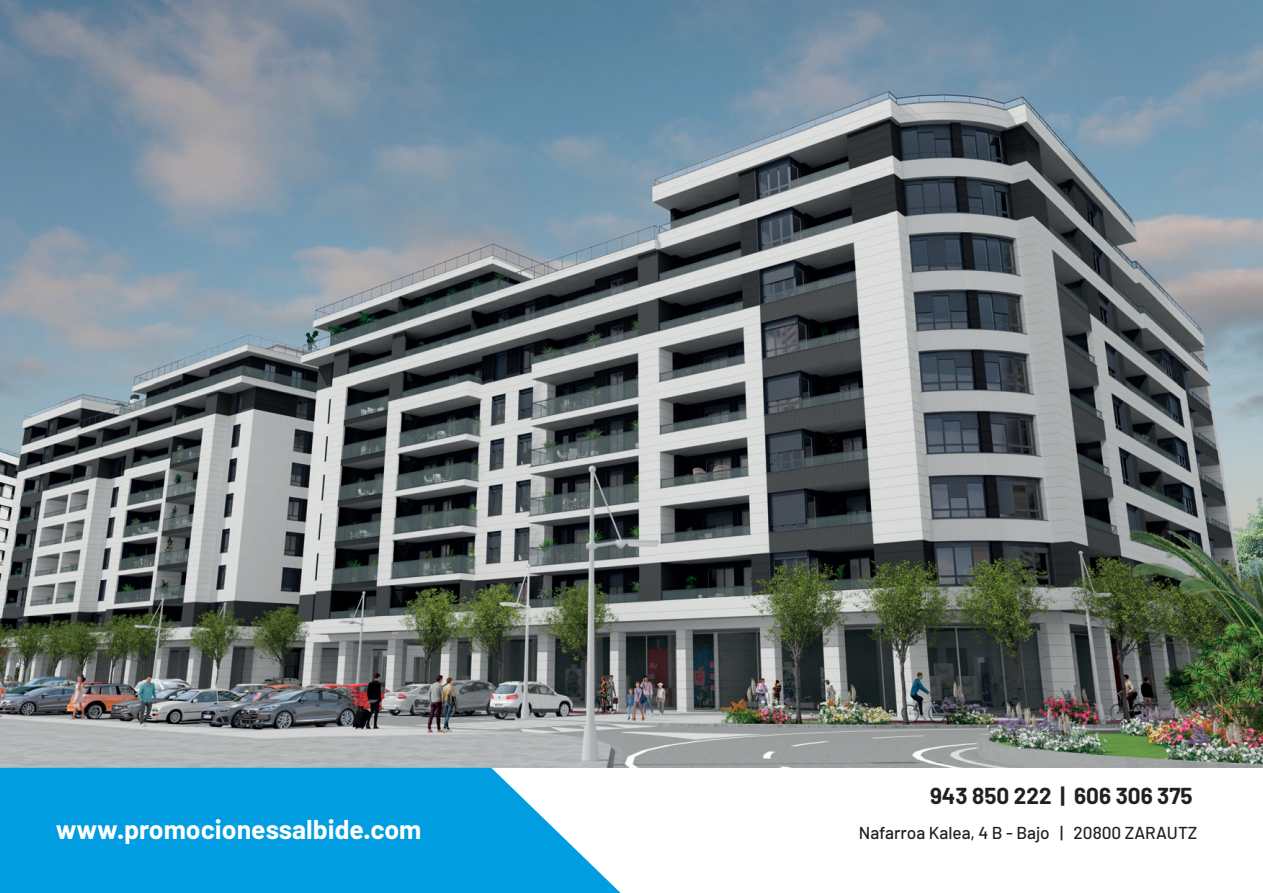
<style>
.page{position:relative;width:1263px;height:893px;background:#fff}
.page>*{position:absolute;margin:0;border:0;box-sizing:border-box;transform-origin:0 0}
.t1{font:700 26.55px "Barlow";color:#fff}
.t2{font:700 22.5px "Barlow";color:#231f20}
.t3{font:500 17.25px "Barlow";color:#231f20}
</style>
<div class="page">
<img style="left:0;top:0;width:1263px;height:768px">
<svg style="left:0;top:768px;width:621px;height:125px;background:#1aa7e3"></svg>
<h2 class="t2" style="left:930px;top:782px;width:264px">943 850 222 | 606 306 375</h2>
<h1 class="t1" style="left:56px;top:813px;width:367px">www.promocionessalbide.com</h1>
<p class="t3" style="left:859px;top:822px;width:340px">Nafarroa Kalea, 4 B - Bajo | 20800 ZARAUTZ</p>
</div>
